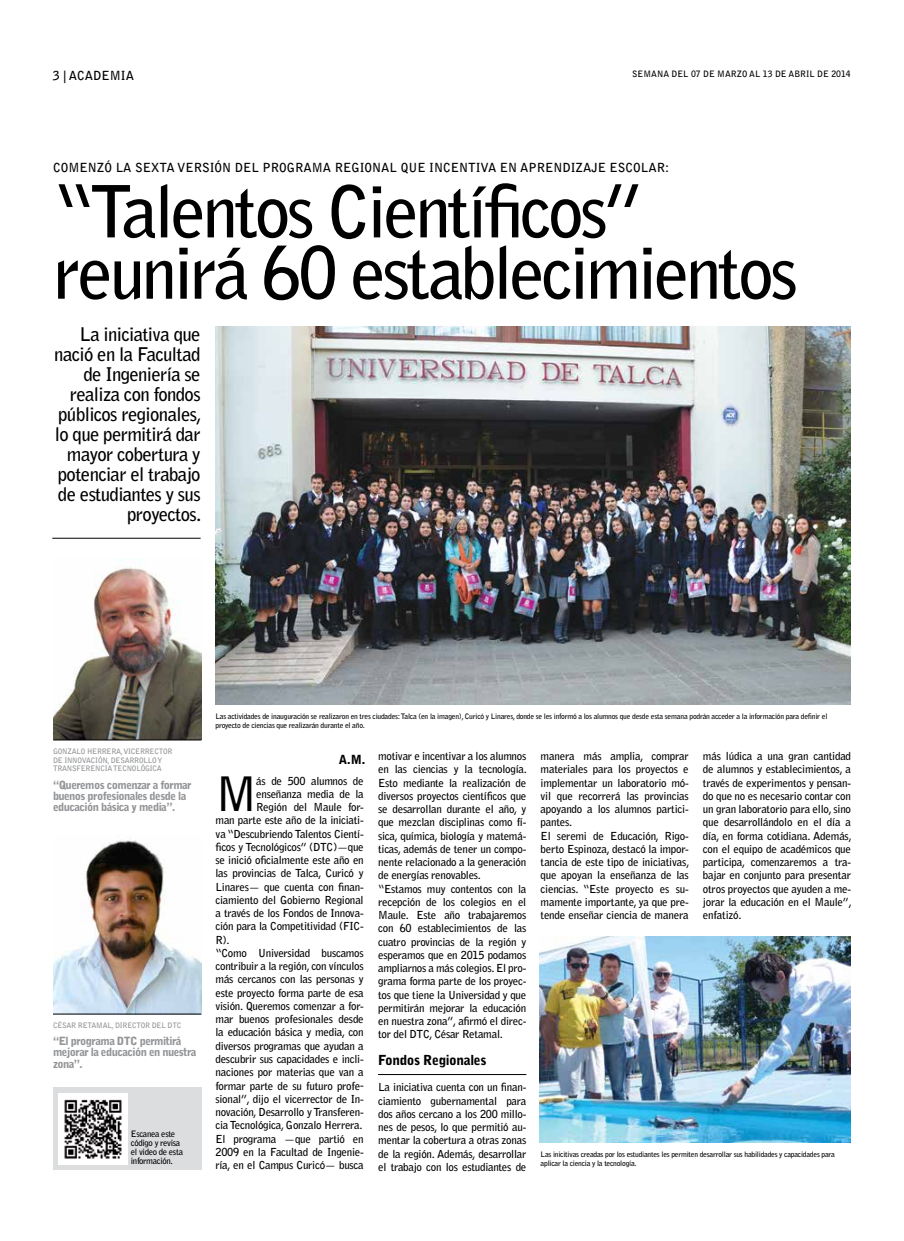
<style>
.page{position:relative;width:904px;height:1241px;background:#fff}
.page>*{position:absolute;margin:0;border:0;box-sizing:border-box;transform-origin:0 0}
.t1{font:700 71.25px/61.2px "Bell Gothic Std";letter-spacing:-.05em;color:#000}
.t2{font:700 47.12px "Bell Gothic Std";color:#000}
.t3{font:700 18.75px/20px "Bell Gothic Std";letter-spacing:-.035em;color:#000;text-align:right}
.t4{font:900 13.75px "Bell Gothic Std";letter-spacing:-.025em;color:#000}
.t5{font:700 12.5px "Bell Gothic Std";color:#000}
.t6{font:900 12.5px "Bell Gothic Std";color:#000}
.t7{font:900 11.25px/11.2px "Bell Gothic Std";letter-spacing:-.05em;color:#939598}
.t8{font:700 11px/13.2px "Bell Gothic Std";letter-spacing:-.025em;color:#000}
.t9{font:700 8.75px/8.8px "Bell Gothic Std";letter-spacing:-.04em;color:#000}
.t10{font:700 8.75px "Bell Gothic Std";color:#000}
.t11{font:700 7.5px/9px "Bell Gothic Std";letter-spacing:-.03em;color:#000}
.t12{font:700 7.5px/8.8px "Bell Gothic Std";letter-spacing:-.03em;color:#939598}
</style>
<div class="page">
<img style="left:53px;top:558px;width:148px;height:181px">
<img style="left:215px;top:326px;width:635px;height:378px">
<img style="left:539px;top:936px;width:311px;height:205px">
<hr style="left:52px;top:538px;width:149px;height:1px;background:#000">
<hr style="left:378px;top:1074px;width:148px;height:1px;background:#000">
<img style="left:53px;top:840px;width:148px;height:173px">
<hr style="left:53px;top:739px;width:148px;height:1px;background:#000">
<hr style="left:53px;top:1013px;width:148px;height:1px;background:#000">
<div style="left:53px;top:1087px;width:148px;height:82px;background:#dbdddf"></div>
<img style="left:58px;top:1093px;width:69px;height:71px">
<p class="t5" style="left:53px;top:68px;width:83px">3 | ACADEMIA</p>
<p class="t10" style="left:632px;top:69px;width:220px">SEMANA DEL 07 DE MARZO AL 13 DE ABRIL DE 2014</p>
<p class="t5" style="left:53px;top:160px;width:617px">COMENZÓ LA SEXTA VERSIÓN DEL PROGRAMA REGIONAL QUE INCENTIVA EN APRENDIZAJE ESCOLAR:</p>
<h1 class="t1" style="left:53px;top:181px;width:746px">“Talentos Científicos” reunirá 60 establecimientos</h1>
<h3 class="t3" style="left:54px;top:324px;width:149px">La iniciativa que nació en la Facultad de Ingeniería se realiza con fondos públicos regionales, lo que permitirá dar mayor cobertura y potenciar el trabajo de estudiantes y sus proyectos.</h3>
<p class="t12" style="left:53px;top:746px;width:121px">GONZALO HERRERA, VICERRECTOR<br>DE INNOVACIÓN, DESARROLLO Y<br>TRANSFERENCIA TECNOLÓGICA</p>
<p class="t7" style="left:53px;top:779px;width:140px">“Queremos comenzar a formar buenos profesionales desde la educación básica y media”.</p>
<p class="t12" style="left:53px;top:1020px;width:130px">CÉSAR RETAMAL, DIRECTOR DEL DTC</p>
<p class="t7" style="left:53px;top:1035px;width:145px">“El programa DTC permitirá mejorar la educación en nuestra zona”.</p>
<p class="t9" style="left:131px;top:1129px;width:54px">Escanea este código y revisa el video de esta información.</p>
<p class="t11" style="left:215px;top:711px;width:613px">Las actividades de inauguración se realizaron en tres ciudades: Talca (en la imagen), Curicó y Linares, donde se les informó a los alumnos que desde esta semana podrán acceder a la información para definir el proyecto de ciencias que realizarán durante el año.</p>
<p class="t6" style="left:339px;top:752px;width:28px">A.M.</p>
<h2 class="t2" style="left:215px;top:765px;width:43px">M</h2>
<p class="t8" style="left:256px;top:773px;width:109px">ás de 500 alumnos de</p>
<p class="t8" style="left:256px;top:787px;width:109px">enseñanza media de la</p>
<p class="t8" style="left:256px;top:800px;width:109px">Región del Maule for-</p>
<p class="t8" style="left:215px;top:813px;width:150px">man parte este año de la iniciati-</p>
<p class="t8" style="left:215px;top:826px;width:150px">va “Descubriendo Talentos Cientí-</p>
<p class="t8" style="left:215px;top:840px;width:150px">ficos y Tecnológicos” (DTC)—que</p>
<p class="t8" style="left:215px;top:853px;width:150px">se inició oficialmente este año en</p>
<p class="t8" style="left:215px;top:866px;width:150px">las provincias de Talca, Curicó y</p>
<p class="t8" style="left:215px;top:879px;width:150px">Linares— que cuenta con finan-</p>
<p class="t8" style="left:215px;top:893px;width:150px">ciamiento del Gobierno Regional</p>
<p class="t8" style="left:215px;top:906px;width:150px">a través de los Fondos de Innova-</p>
<p class="t8" style="left:215px;top:919px;width:150px">ción para la Competitividad (FIC-</p>
<p class="t8" style="left:215px;top:932px;width:16px">R).</p>
<p class="t8" style="left:215px;top:946px;width:150px">“Como Universidad buscamos</p>
<p class="t8" style="left:215px;top:959px;width:150px">contribuir a la región, con vínculos</p>
<p class="t8" style="left:215px;top:972px;width:150px">más cercanos con las personas y</p>
<p class="t8" style="left:215px;top:985px;width:150px">este proyecto forma parte de esa</p>
<p class="t8" style="left:215px;top:999px;width:150px">visión. Queremos comenzar a for-</p>
<p class="t8" style="left:215px;top:1012px;width:150px">mar buenos profesionales desde</p>
<p class="t8" style="left:215px;top:1025px;width:150px">la educación básica y media, con</p>
<p class="t8" style="left:215px;top:1038px;width:150px">diversos programas que ayudan a</p>
<p class="t8" style="left:215px;top:1052px;width:150px">descubrir sus capacidades e incli-</p>
<p class="t8" style="left:215px;top:1065px;width:150px">naciones por materias que van a</p>
<p class="t8" style="left:215px;top:1078px;width:150px">formar parte de su futuro profe-</p>
<p class="t8" style="left:215px;top:1091px;width:150px">sional”, dijo el vicerrector de In-</p>
<p class="t8" style="left:215px;top:1105px;width:150px">novación, Desarrollo y Transferen-</p>
<p class="t8" style="left:215px;top:1118px;width:148px">cia Tecnológica, Gonzalo Herrera.</p>
<p class="t8" style="left:215px;top:1131px;width:150px">El programa —que partió en</p>
<p class="t8" style="left:215px;top:1144px;width:150px">2009 en la Facultad de Ingenie-</p>
<p class="t8" style="left:215px;top:1158px;width:150px">ría, en el Campus Curicó— busca</p>
<p class="t8" style="left:378px;top:749px;width:150px">motivar e incentivar a los alumnos en las ciencias y la tecnología.<br>Esto mediante la realización de diversos proyectos científicos que se desarrollan durante el año, y que mezclan disciplinas como fí&shy;sica, química, biología y matemá&shy;ticas, además de tener un compo&shy;nente relacionado a la generación de energías renovables. “Estamos muy contentos con la recepción de los colegios en el<br>Maule. Este año trabajaremos con 60 establecimientos de las cuatro provincias de la región y esperamos que en 2015 podamos ampliarnos a más colegios. El pro&shy;grama forma parte de los proyec&shy;tos que tiene la Universidad y que permitirán mejorar la educación en nuestra zona”, afirmó el direc&shy;tor del DTC, César Retamal.</p>
<p class="t4" style="left:378px;top:1051px;width:110px">Fondos Regionales</p>
<p class="t8" style="left:378px;top:1080px;width:150px;text-align:justify">La iniciativa cuenta con un finan&shy;ciamiento gubernamental para dos años cercano a los 200 millo&shy;nes de pesos, lo que permitió au&shy;mentar la cobertura a otras zonas de la región. Además, desarrollar el trabajo con los estudiantes de</p>
<p class="t8" style="left:540px;top:749px;width:150px">manera más amplia, comprar materiales para los proyectos e implementar un laboratorio mó&shy;vil que recorrerá las provincias apoyando a los alumnos partici&shy;pantes.<br>El seremi de Educación, Rigo&shy;berto Espinoza, destacó la impor&shy;tancia de este tipo de iniciativas, que apoyan la enseñanza de las ciencias. “Este proyecto es su&shy;mamente importante, ya que pre&shy;tende enseñar ciencia de manera</p>
<p class="t8" style="left:703px;top:749px;width:150px;text-align:justify">más lúdica a una gran cantidad de alumnos y establecimientos, a través de experimentos y pensan&shy;do que no es necesario contar con un gran laboratorio para ello, sino que desarrollándolo en el día a día, en forma cotidiana. Además, con el equipo de académicos que participa, comenzaremos a tra&shy;bajar en conjunto para presentar otros proyectos que ayuden a me&shy;jorar la educación en el Maule”, enfatizó.</p>
<p class="t11" style="left:540px;top:1149px;width:296px">Las inicitivas creadas por los estudiantes les permiten desarrollar sus habilidades y capacidades para aplicar la ciencia y la tecnología.</p>
</div>
